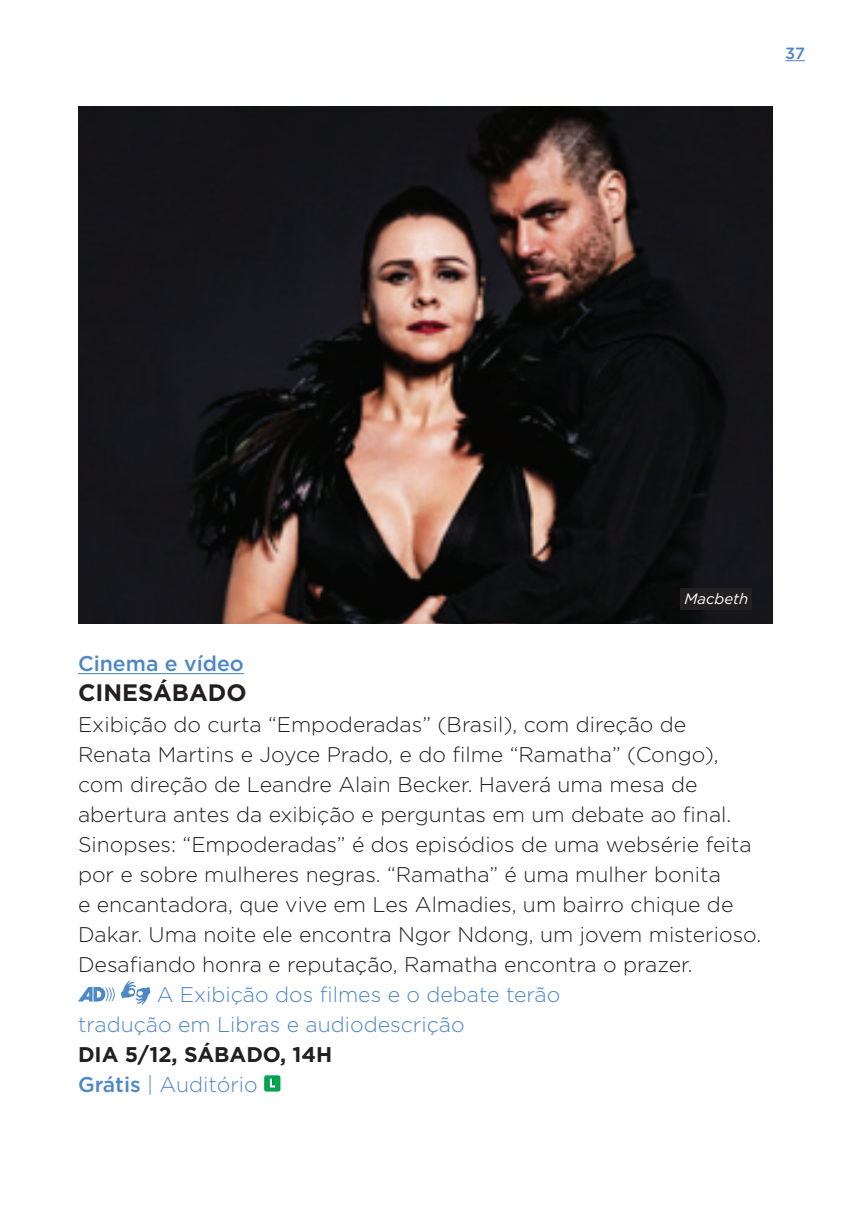
<style>
.page{position:relative;width:851px;height:1205px;background:#fff}
.page>*{position:absolute;margin:0;border:0;box-sizing:border-box;transform-origin:0 0}
.t1{font:700 23.75px "Gotham";color:#231f20}
.t2{font:300 21.25px/30px "Gotham";color:#231f20}
.t3{font:300 21.25px/30px "Gotham";color:#4d87c6}
.t4{font:700 21.25px/30px "Gotham";color:#231f20}
.t5{font:500 21.25px "Gotham";color:#4d87c6}
.t6{font:500 16.25px "Gotham";color:#4d87c6}
.t7{font:italic 15px "Gotham";color:#fff}
.s1{font-weight:500;color:#4d87c6}
.s2{font-weight:300;color:#4d87c6}
</style>
<div class="page">
<svg style="left:785px;top:60px;width:19px;height:1px"></svg>
<hr style="left:78px;top:673px;width:166px;height:1px;background:#4d87c6">
<svg style="left:78px;top:987px;width:37px;height:14px"></svg>
<svg style="left:121px;top:980px;width:29px;height:25px"></svg>
<div style="left:264px;top:1075px;width:16px;height:16px;background:#00a54f;border-radius:2px"></div>
<svg style="left:270px;top:1078px;width:5px;height:10px"></svg>
<img style="left:78px;top:106px;width:694px;height:517px">
<div style="left:680px;top:588px;width:71px;height:21px;background:#231f20"></div>
<p class="t6" style="left:785px;top:43px;width:21px">37</p>
<p class="t7" style="left:684px;top:589px;width:66px">Macbeth</p>
<p class="t5" style="left:78px;top:650px;width:167px">Cinema e vídeo</p>
<p class="t1" style="left:78px;top:677px;width:170px">CI NESÁBADO</p>
<p class="t2" style="left:78px;top:708px;width:684px">Exibição do curta “Empoderadas” (Brasil), com direção de Renata Martins e Joyce Prado, e do filme “Ramatha” (Congo), com direção de Leandre Alain Becker. Haverá uma mesa de abertura antes da exibição e perguntas em um debate ao final.<br>Sinopses: “Empoderadas” é dos episódios de uma websérie feita por e sobre mulheres negras. “Ramatha” é uma mulher bonita<br>e encantadora, que vive em Les Almadies, um bairro chique de Dakar. Uma noite ele encontra Ngor Ndong, um jovem misterioso.<br>Desafiando honra e reputação, Ramatha encontra o prazer.</p>
<p class="t3" style="left:78px;top:978px;width:484px;text-indent:79px">A Exibição dos filmes e o debate terão tradução em Libras e audiodescrição</p>
<p class="t4" style="left:78px;top:1039px;width:252px">DIA 5/12, SÁBADO, 14H<br><span class="s1">Grátis</span> <span class="s2">| Auditório</span></p>
</div>
